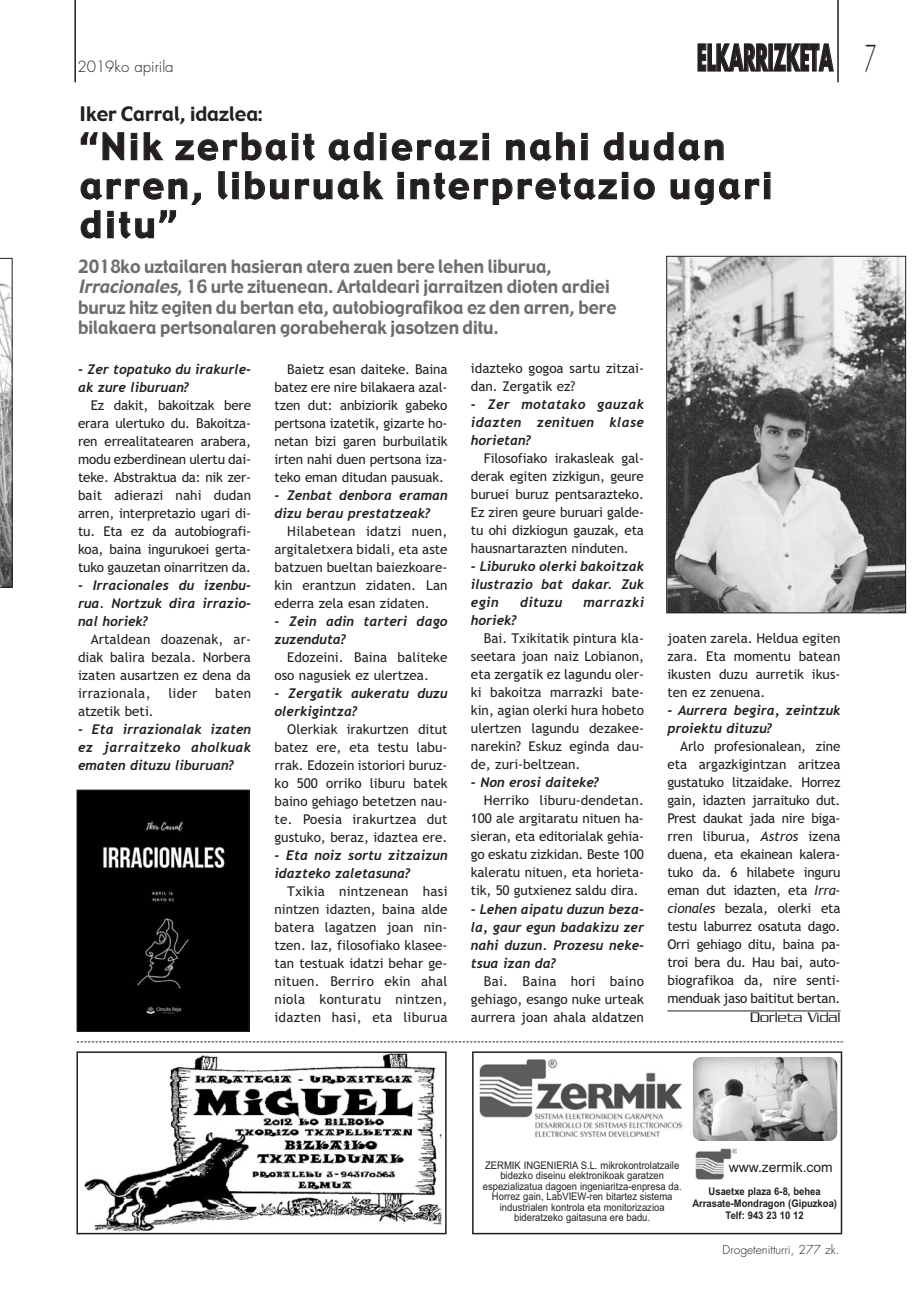
<style>
.page{position:relative;width:919px;height:1289px;background:#fff}
.page>*{position:absolute;margin:0;border:0;box-sizing:border-box;transform-origin:0 0}
.t1{font:36px/39px "Gadget";letter-spacing:.085em;color:#231f20}
.t2{font:700 36px "Futura";letter-spacing:-.005em;color:#231f20;scale:.5 1}
.t3{font:19.5px "Gadget";color:#231f20}
.t4{font:18px/20.2px "Gadget";color:#6c6d70;scale:.95 1}
.t5{font:300 15px "Futura";color:#231f20}
.t6{font:300 15px "Serpentine";color:#231f20}
.t7{font:13.8px "Arial";color:#231f20}
.t8{font:13.5px/18px "Trebuchet MS";color:#231f20;text-align:justify}
.t9{font:italic 700 13.5px/18px "Trebuchet";color:#231f20}
.t10{font:italic 700 13.5px "Trebuchet";letter-spacing:.025em;color:#231f20}
.t11{font:300 12px "Futura";color:#231f20}
.t12{font:10.5px/10.5px "Arial";color:#231f20;text-align:center;scale:.9 1}
.t13{font:700 10.5px/12px "Arial";color:#231f20;text-align:center;scale:.9 1}
.s1{font-weight:300}
.s2{font-style:italic}
</style>
<div class="page">
<hr style="left:74px;top:1px;width:2px;height:81px;background:#231f20">
<hr style="left:837px;top:1px;width:1px;height:81px;background:#231f20">
<img style="left:84px;top:1054px;width:358px;height:177px">
<div style="left:76px;top:1051px;width:370px;height:183px;border:2px solid #231f20"></div>
<div style="left:472px;top:1051px;width:370px;height:183px;border:2px solid #231f20"></div>
<img style="left:692px;top:1056px;width:145px;height:84px;border-radius:9px">
<img style="left:479px;top:1059px;width:204px;height:79px">
<img style="left:695px;top:1148px;width:41px;height:31px">
<div style="left:727px;top:1160px;width:107px;height:17px;background:#fff"></div>
<svg style="left:77px;top:1041px;width:765px;height:1px"></svg>
<hr style="left:667px;top:1010px;width:173px;height:1px;background:#231f20">
<img style="left:668px;top:258px;width:235px;height:353px">
<div style="left:666px;top:256px;width:239px;height:357px;border:1px solid #231f20"></div>
<svg style="left:0;top:258px;width:13px;height:329px"></svg>
<img style="left:79px;top:791px;width:168px;height:238px">
<div style="left:77px;top:789px;width:172px;height:242px;border:1px solid #231f20"></div>
<p class="t5" style="left:77px;top:59px;width:98px">2019ko apirila</p>
<h1 class="t2" style="left:697px;top:41px;width:359px">ELKARRIZKETA <span class="s1">7</span></h1>
<h2 class="t3" style="left:79px;top:107px;width:184px">Iker Carral, idazlea:</h2>
<h1 class="t1" style="left:80px;top:129px;width:693px">“Nik zerbait adierazi nahi dudan arren, liburuak interpretazio ugari ditu”</h1>
<p class="t4" style="left:78px;top:258px;width:568px">2018ko uztailaren hasieran atera zuen bere lehen liburua, <span class="s2">Irracionales</span>, 16 urte zituenean. Artaldeari jarraitzen dioten ardiei buruz hitz egiten du bertan eta, autobiografikoa ez den arren, bere bilakaera pertsonalaren gorabeherak jasotzen ditu.</p>
<p class="t9" style="left:78px;top:361px;width:174px">- Zer topatuko du irakurle&shy;ak zure liburuan?</p>
<p class="t8" style="left:78px;top:397px;width:174px;text-indent:13px">Ez dakit, bakoitzak bere erara ulertuko du. Bakoitza&shy;ren errealitatearen arabera, modu ezberdinean ulertu dai&shy;teke. Abstraktua da: nik zer&shy;bait adierazi nahi dudan arren, interpretazio ugari di&shy;tu. Eta ez da autobiografi&shy;koa, baina ingurukoei gerta&shy;tuko gauzetan oinarritzen da.</p>
<p class="t9" style="left:78px;top:577px;width:174px;text-align:justify">- Irracionales du izenbu&shy;rua. Nortzuk dira irrazio&shy;nal horiek?</p>
<p class="t8" style="left:78px;top:631px;width:174px;text-indent:13px">Artaldean doazenak, ar&shy;diak balira bezala. Norbera izaten ausartzen ez dena da irrazionala,</p>
<p class="t8" style="left:168px;top:685px;width:31px">lider</p>
<p class="t8" style="left:215px;top:685px;width:37px">baten</p>
<p class="t8" style="left:78px;top:703px;width:77px">atzetik beti.</p>
<p class="t9" style="left:78px;top:721px;width:175px;text-align:justify">- Eta irrazionalak izaten ez jarraitzeko aholkuak ematen dituzu liburuan?</p>
<p class="t8" style="left:274px;top:361px;width:174px;text-indent:13px">Baietz esan daiteke. Baina batez ere nire bilakaera azal&shy;tzen dut: anbiziorik gabeko pertsona izatetik, gizarte ho&shy;netan bizi garen burbuilatik irten nahi duen pertsona iza&shy;teko eman ditudan pausuak.</p>
<p class="t9" style="left:274px;top:487px;width:174px">- Zenbat denbora eraman dizu berau prestatzeak?</p>
<p class="t8" style="left:274px;top:523px;width:174px;text-indent:13px">Hilabetean idatzi nuen, argitaletxera bidali, eta aste batzuen bueltan baiezkoare&shy;kin erantzun zidaten. Lan ederra zela esan zidaten.</p>
<p class="t9" style="left:274px;top:613px;width:174px">- Zein adin tarteri dago zuzenduta?</p>
<p class="t8" style="left:274px;top:649px;width:174px;text-indent:13px">Edozeini. Baina baliteke oso nagusiek ez ulertzea.</p>
<p class="t9" style="left:274px;top:685px;width:174px">- Zergatik aukeratu duzu olerkigintza?</p>
<p class="t8" style="left:274px;top:721px;width:174px;text-indent:13px">Olerkiak irakurtzen ditut batez ere, eta testu labu&shy;rrak. Edozein istoriori buruz&shy;ko 500 orriko liburu batek baino gehiago betetzen nau&shy;te. Poesia irakurtzea dut gustuko, beraz, idaztea ere.</p>
<p class="t9" style="left:274px;top:847px;width:174px">- Eta noiz sortu zitzaizun idazteko zaletasuna?</p>
<p class="t8" style="left:274px;top:883px;width:174px;text-indent:13px">Txikia nintzenean hasi nintzen idazten, baina alde batera lagatzen joan nin&shy;tzen. Iaz, filosofiako klasee&shy;tan testuak idatzi behar ge&shy;nituen. Berriro ekin ahal niola konturatu nintzen, idazten hasi, eta liburua</p>
<p class="t8" style="left:471px;top:361px;width:174px">idazteko gogoa sartu zitzai&shy;dan. Zergatik ez?</p>
<p class="t9" style="left:471px;top:397px;width:174px;text-align:justify">- Zer motatako gauzak idazten zenituen klase horietan?</p>
<p class="t8" style="left:471px;top:451px;width:174px;text-indent:13px">Filosofiako irakasleak gal&shy;derak egiten zizkigun, geure buruei buruz pentsarazteko.<br>Ez ziren geure buruari galde&shy;tu ohi dizkiogun gauzak, eta hausnartarazten ninduten.</p>
<p class="t9" style="left:471px;top:559px;width:175px;text-align:justify">- Liburuko olerki bakoitzak ilustrazio bat dakar. Zuk egin</p>
<p class="t9" style="left:520px;top:595px;width:44px">dituzu</p>
<p class="t10" style="left:583px;top:597px;width:62px">marrazki</p>
<p class="t9" style="left:471px;top:613px;width:47px">horiek?</p>
<p class="t8" style="left:471px;top:631px;width:174px;text-indent:13px">Bai. Txikitatik pintura kla&shy;seetara joan naiz Lobianon, eta zergatik ez lagundu oler&shy;ki bakoitza marrazki bate&shy;kin, agian olerki hura hobeto ulertzen lagundu dezakee&shy;narekin? Eskuz eginda dau&shy;de, zuri-beltzean.</p>
<p class="t9" style="left:471px;top:774px;width:130px">- Non erosi daiteke?</p>
<p class="t8" style="left:471px;top:792px;width:174px;text-indent:13px">Herriko liburu-dendetan.<br>100 ale argitaratu nituen ha&shy;sieran, eta editorialak gehia&shy;go eskatu zizkidan. Beste 100 kaleratu nituen, eta horieta&shy;tik, 50 gutxienez saldu dira.</p>
<p class="t9" style="left:471px;top:900px;width:174px;text-align:justify">- Lehen aipatu duzun beza&shy;la, gaur egun badakizu zer nahi duzun. Prozesu neke&shy;tsua izan da?</p>
<p class="t8" style="left:471px;top:972px;width:174px;text-indent:13px">Bai. Baina hori baino gehiago, esango nuke urteak aurrera joan ahala aldatzen</p>
<p class="t8" style="left:667px;top:630px;width:174px">joaten zarela. Heldua egiten zara. Eta momentu batean ikusten duzu aurretik ikus&shy;ten ez zenuena.</p>
<p class="t9" style="left:667px;top:702px;width:174px">- Aurrera begira, zeintzuk proiektu dituzu?</p>
<p class="t8" style="left:667px;top:738px;width:174px;text-indent:13px">Arlo profesionalean, zine eta argazkigintzan aritzea gustatuko litzaidake. Horrez gain, idazten jarraituko dut.<br>Prest daukat jada nire biga&shy;rren liburua, <span class="s2">Astros</span> izena duena, eta ekainean kalera&shy;tuko da. 6 hilabete inguru eman dut idazten, eta <span class="s2">Irra&shy;cionales</span> bezala, olerki eta testu laburrez osatuta dago.<br>Orri gehiago ditu, baina pa&shy;troi bera du. Hau bai, auto&shy;biografikoa da, nire senti&shy;menduak jaso baititut bertan.</p>
<p class="t6" style="left:750px;top:1011px;width:92px">Dorleta Vidal</p>
<p class="t12" style="left:482px;top:1160px;width:222px">ZERMIK INGENIERIA S.L. mikrokontrolatzaile bidezko diseinu elektronikoak garatzen espezializatua dagoen ingeniaritza-enpresa da.<br>Horrez gain, LabVIEW-ren bitartez sistema industrialen kontrola eta monitorizazioa bideratzeko gaitasuna ere badu.</p>
<p class="t7" style="left:728px;top:1162px;width:105px">www.zermik.com</p>
<p class="t13" style="left:692px;top:1185px;width:162px">Usaetxe plaza 6-8, behea<br>Arrasate-Mondragon (Gipuzkoa)<br>Telf: 943 23 10 12</p>
<p class="t11" style="left:722px;top:1243px;width:118px">Drogetenitturri, 277 zk.</p>
</div>
